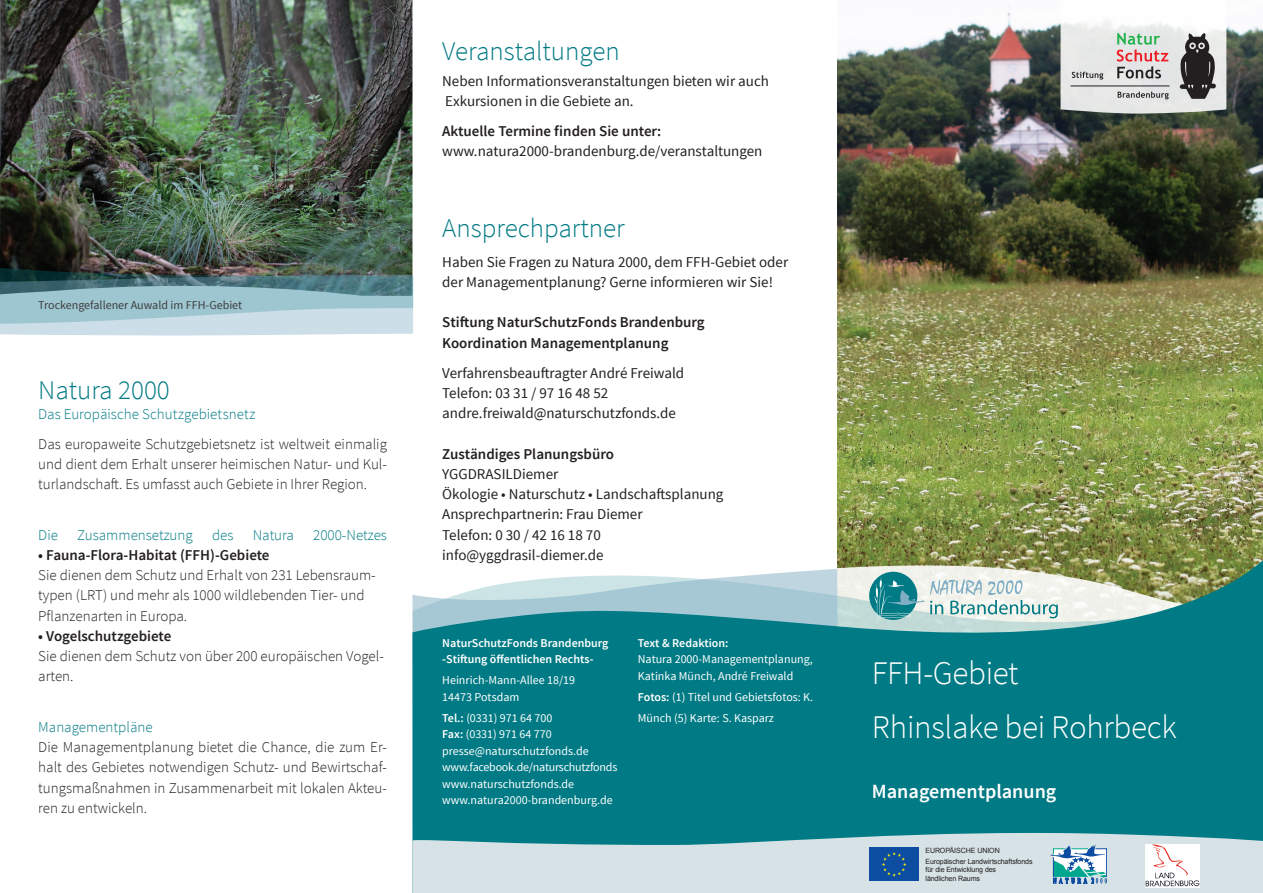
<style>
.page{position:relative;width:1263px;height:893px;background:#fff}
.page>*{position:absolute;margin:0;border:0;box-sizing:border-box;transform-origin:0 0}
.t1{font:300 33px/54px "Source Sans Pro";letter-spacing:-.01em;color:#fff}
.t2{font:300 27px "Source Sans Pro";color:#007a84}
.t3{font:600 20.1px "Source Sans Pro";color:#fff}
.t4{font:300 15px/20.2px "Source Sans Pro";color:#231f20;text-align:justify}
.t5{font:15px/20.2px "Source Sans Pro";color:#231f20}
.t6{font:600 15px/20.2px "Source Sans Pro";color:#231f20}
.t7{font:300 15px "Source Sans Pro";color:#007a84}
.t8{font:12px/16.5px "Source Sans Pro";color:#fff}
.t9{font:600 12px/16.5px "Source Sans Pro";color:#fff}
.t10{font:12px "Source Sans Pro";color:#3e3e3f}
.t11{font:7.2px/10.8px "Arial";letter-spacing:-.015em;color:#231f20}
.s1{font-weight:600}
</style>
<div class="page">
<img style="left:0;top:0;width:412px;height:268px">
<svg style="left:0;top:268px;width:413px;height:68px;background:#90adb4"></svg>
<img style="left:838px;top:5px;width:425px;height:544px">
<svg style="left:412px;top:549px;width:851px;height:279px;background:#2b8d92"></svg>
<svg style="left:412px;top:828px;width:851px;height:65px;background:#adced2"></svg>
<img style="left:1146px;top:844px;width:53px;height:43px">
<div style="left:869px;top:848px;width:50px;height:33px;background:#0d4da1"></div>
<svg style="left:882px;top:852px;width:24px;height:25px"></svg>
<div style="left:869px;top:572px;width:48px;height:48px;background:#007a84;border-radius:50%"></div>
<svg style="left:874px;top:577px;width:184px;height:47px"></svg>
<svg style="left:1060px;top:5px;width:166px;height:109px"></svg>
<svg style="left:1050px;top:844px;width:57px;height:40px"></svg>
<p class="t10" style="left:38px;top:297px;width:205px">Trockengefallener Auwald im FFH-Gebiet</p>
<h2 class="t2" style="left:38px;top:373px;width:133px">Natura 2000</h2>
<p class="t7" style="left:38px;top:405px;width:219px">Das Europäische Schutzgebietsnetz</p>
<p class="t4" style="left:38px;top:434px;width:350px">Das europaweite Schutzgebietsnetz ist weltweit einmalig und dient dem Erhalt unserer heimischen Natur- und Kul&shy;turlandschaft. Es umfasst auch Gebiete in Ihrer Region.</p>
<p class="t7" style="left:38px;top:526px;width:21px">Die</p>
<p class="t7" style="left:77px;top:526px;width:117px">Zusammensetzung</p>
<p class="t7" style="left:212px;top:526px;width:23px">des</p>
<p class="t7" style="left:253px;top:526px;width:43px">Natura</p>
<p class="t7" style="left:313px;top:526px;width:75px">2000-Netzes</p>
<p class="t6" style="left:38px;top:545px;width:233px">• Fauna-Flora-Habitat (FFH)-Gebiete</p>
<p class="t4" style="left:38px;top:565px;width:339px;text-align:left">Sie dienen dem Schutz und Erhalt von 231 Lebensraum&shy;typen (LRT) und mehr als 1000 wildlebenden Tier- und<br>Pflanzenarten in Europa.</p>
<p class="t6" style="left:38px;top:626px;width:135px">• Vogelschutzgebiete</p>
<p class="t4" style="left:38px;top:646px;width:347px">Sie dienen dem Schutz von über 200 europäischen Vogel&shy;arten.</p>
<p class="t7" style="left:38px;top:718px;width:116px">Managementpläne</p>
<p class="t4" style="left:38px;top:737px;width:350px">Die Managementplanung bietet die Chance, die zum Er&shy;halt des Gebietes notwendigen Schutz- und Bewirtschaf&shy;tungsmaßnahmen in Zusammenarbeit mit lokalen Akteu&shy;ren zu entwickeln.</p>
<h2 class="t2" style="left:442px;top:34px;width:179px">Veranstaltungen</h2>
<p class="t5" style="left:442px;top:71px;width:328px">Neben Informationsveranstaltungen bieten wir auch<br>Exkursionen in die Gebiete an.</p>
<p class="t6" style="left:442px;top:121px;width:221px">Aktuelle Termine finden Sie unter:</p>
<p class="t5" style="left:442px;top:141px;width:322px">www.natura2000-brandenburg.de/veranstaltungen</p>
<h2 class="t2" style="left:442px;top:211px;width:184px">Ansprechpartner</h2>
<p class="t5" style="left:442px;top:252px;width:347px">Haben Sie Fragen zu Natura 2000, dem FFH-Gebiet oder der Managementplanung? Gerne informieren wir Sie!</p>
<p class="t6" style="left:442px;top:313px;width:264px">Stiftung NaturSchutzFonds Brandenburg<br>Koordination Managementplanung</p>
<p class="t5" style="left:442px;top:363px;width:243px">Verfahrensbeauftragter André Freiwald<br>Telefon: 03 31 / 97 16 48 52 andre.freiwald@naturschutzfonds.de</p>
<p class="t6" style="left:442px;top:444px;width:173px">Zuständiges Planungsbüro</p>
<p class="t5" style="left:442px;top:464px;width:283px">YGGDRASILDiemer<br>Ökologie • Naturschutz • Landschaftsplanung<br>Ansprechpartnerin: Frau Diemer<br>Telefon: 0 30 / 42 16 18 70 info@yggdrasil-diemer.de</p>
<p class="t9" style="left:442px;top:635px;width:168px">NaturSchutzFonds Brandenburg -Stiftung öffentlichen Rechts-</p>
<p class="t8" style="left:442px;top:672px;width:134px">Heinrich-Mann-Allee 18/19<br>14473 Potsdam</p>
<p class="t8" style="left:442px;top:710px;width:177px"><span class="s1">Tel.:</span> (0331) 971 64 700<br><span class="s1">Fax:</span> (0331) 971 64 770 presse@naturschutzfonds.de www.facebook.de/naturschutzfonds www.naturschutzfonds.de www.natura2000-brandenburg.de</p>
<p class="t9" style="left:638px;top:635px;width:92px">Text &amp; Redaktion:</p>
<p class="t8" style="left:638px;top:651px;width:176px">Natura 2000-Managementplanung,<br>Katinka Münch, André Freiwald</p>
<p class="t8" style="left:638px;top:687px;width:177px;line-height:21px"><span class="s1">Fotos:</span> (1) Titel und Gebietsfotos: K.<br>Münch (5) Karte: S. Kasparz</p>
<h1 class="t1" style="left:872px;top:646px;width:306px">FFH-Gebiet<br>Rhinslake bei Rohrbeck</h1>
<h3 class="t3" style="left:872px;top:778px;width:186px">Managementplanung</h3>
<p class="t11" style="left:925px;top:845px;width:109px">EUROPÄISCHE UNION<br>Europäischer Landwirtschaftsfonds</p>
<p class="t11" style="left:925px;top:866px;width:72px;line-height:8.7px">für die Entwicklung des ländlichen Raums</p>
</div>
